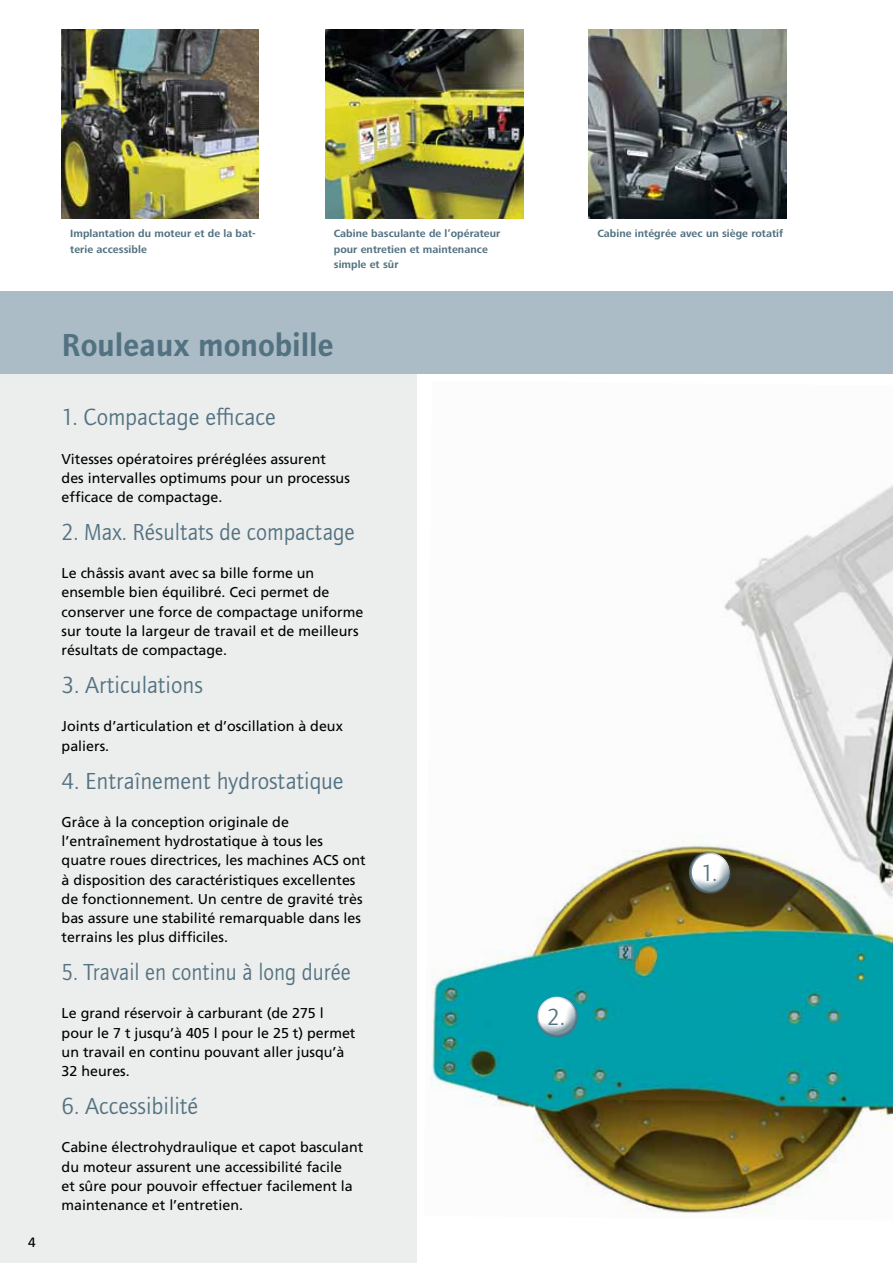
<style>
.page{position:relative;width:893px;height:1263px;background:#fff}
.page>*{position:absolute;margin:0;border:0;box-sizing:border-box;transform-origin:0 0}
.t1{font:600 33px "Foundry Journal OT2";color:#537281}
.t2{font:24px "Foundry Journal OT2";color:#537281}
.t3{font:24px "Foundry Journal OT2";color:#537281;scale:.93 1}
.t4{font:24px "Foundry Journal OT2";color:#537281;scale:.96 1}
.t5{font:14.25px/19.2px "Frutiger CE";color:#000}
.t6{font:13.5px "Frutiger CE";color:#000}
.t7{font:700 10.8px/15.3px "Frutiger Next LTW1 G";letter-spacing:.005em;color:#537281}
</style>
<div class="page">
<div style="left:0;top:300px;width:417px;height:963px;background:#eceded"></div>
<img style="left:431px;top:485px;width:462px;height:729px">
<img style="left:62px;top:30px;width:196px;height:188px">
<img style="left:325px;top:30px;width:198px;height:188px">
<img style="left:589px;top:30px;width:198px;height:188px">
<div style="left:0;top:291px;width:893px;height:83px;background:#acbcc6"></div>
<div style="left:688px;top:849px;width:48px;height:31px;background:#fff;opacity:.75"></div>
<div style="left:688px;top:856px;width:53px;height:38px;background:#537281;opacity:.75"></div>
<div style="left:689px;top:851px;width:42px;height:43px;border:3px solid #537281;border-radius:50%"></div>
<div style="left:535px;top:993px;width:47px;height:31px;background:#fff;opacity:.75"></div>
<div style="left:535px;top:1000px;width:53px;height:38px;background:#537281;opacity:.75"></div>
<div style="left:536px;top:995px;width:42px;height:42px;border:3px solid #537281;border-radius:50%"></div>
<p class="t6" style="left:28px;top:1234px;width:9px">4</p>
<p class="t7" style="left:70px;top:227px;width:187px">Implantation du moteur et de la bat&shy;terie accessible</p>
<p class="t7" style="left:334px;top:227px;width:168px">Cabine basculante de l’opérateur</p>
<p class="t7" style="left:597px;top:227px;width:187px">Cabine intégrée avec un siège rotatif</p>
<p class="t7" style="left:334px;top:242px;width:156px">pour entretien et maintenance simple et sûr</p>
<h1 class="t1" style="left:62px;top:321px;width:273px">Rouleaux monobille</h1>
<h2 class="t2" style="left:62px;top:401px;width:216px">1. Compactage efficace</h2>
<p class="t5" style="left:62px;top:449px;width:290px">Vitesses opératoires préréglées assurent des intervalles optimums pour un processus efficace de compactage.</p>
<h2 class="t4" style="left:62px;top:516px;width:307px">2. Max. Résultats de compactage</h2>
<p class="t5" style="left:62px;top:564px;width:303px">Le châssis avant avec sa bille forme un ensemble bien équilibré. Ceci permet de conserver une force de compactage uniforme sur toute la largeur de travail et de meilleurs résultats de compactage.</p>
<h2 class="t2" style="left:62px;top:669px;width:143px">3. Articulations</h2>
<p class="t5" style="left:62px;top:717px;width:283px">Joints d’articulation et d’oscillation à deux paliers.</p>
<h2 class="t2" style="left:62px;top:764px;width:283px">4. Entraînement hydrostatique</h2>
<p class="t5" style="left:62px;top:812px;width:306px">Grâce à la conception originale de l’entraînement hydrostatique à tous les quatre roues directrices, les machines ACS ont à disposition des caractéristiques excellentes de fonctionnement. Un centre de gravité très bas assure une stabilité remarquable dans les terrains les plus difficiles.</p>
<h2 class="t3" style="left:62px;top:956px;width:312px">5. Travail en continu à long durée</h2>
<p class="t5" style="left:62px;top:1004px;width:295px">Le grand réservoir à carburant (de 275 l pour le 7 t jusqu’à 405 l pour le 25 t) permet un travail en continu pouvant aller jusqu’à 32 heures.</p>
<h2 class="t2" style="left:62px;top:1090px;width:138px">6. Accessibilité</h2>
<p class="t5" style="left:62px;top:1138px;width:303px">Cabine électrohydraulique et capot basculant du moteur assurent une accessibilité facile<br>et sûre pour pouvoir effectuer facilement la maintenance et l’entretien.</p>
<h2 class="t2" style="left:547px;top:1001px;width:19px">2.</h2>
<h2 class="t2" style="left:701px;top:857px;width:17px">1.</h2>
</div>
